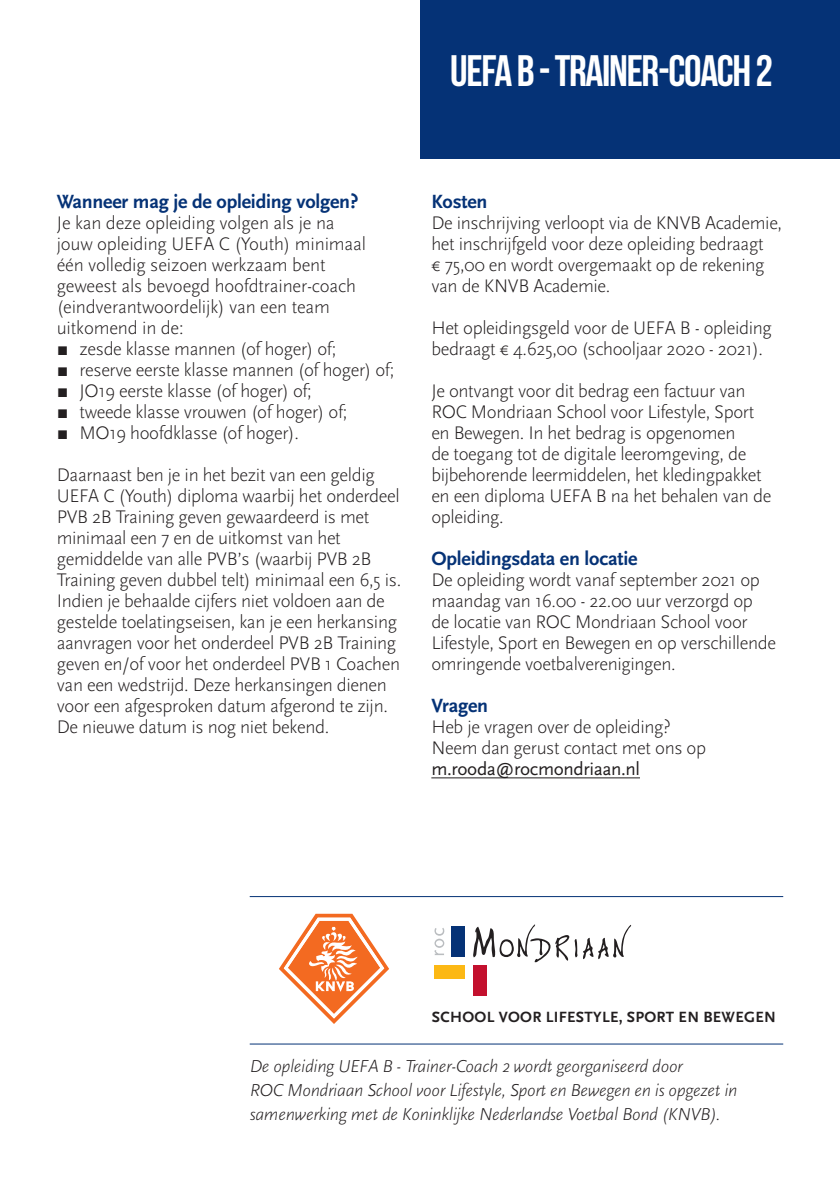
<style>
.page{position:relative;width:840px;height:1191px;background:#fff}
.page>*{position:absolute;margin:0;border:0;box-sizing:border-box;transform-origin:0 0}
.t1{font:44px "Bebas Neue";letter-spacing:-.03em;color:#fff}
.t2{font:700 20px "Scala Sans OT";letter-spacing:-.01em;color:#053276}
.t3{font:300 19px/21px "Scala Sans OT";letter-spacing:-.02em;color:#231f20}
.t4{font:19px "Scala Sans OT";letter-spacing:-.02em;color:#231f20}
.t5{font:italic 300 18px/24px "Scala Sans OT";letter-spacing:-.02em;color:#231f20}
.t6{font:700 15.6px "Scala Sans OT";letter-spacing:.02em;color:#231f20}
</style>
<div class="page">
<hr style="left:431px;top:777px;width:208px;height:1px;background:#231f20">
<div style="left:420px;top:0;width:419px;height:158px;background:#053276"></div>
<hr style="left:249px;top:896px;width:533px;height:1px;background:#053276">
<hr style="left:249px;top:1043px;width:533px;height:1px;background:#053276">
<svg style="left:473px;top:924px;width:158px;height:38px"></svg>
<div style="left:451px;top:926px;width:13px;height:31px;background:#053276"></div>
<div style="left:473px;top:965px;width:13px;height:31px;background:#c3102e"></div>
<div style="left:434px;top:965px;width:30px;height:13px;background:#fcb814"></div>
<svg style="left:434px;top:928px;width:10px;height:27px"></svg>
<svg style="left:279px;top:913px;width:110px;height:111px"></svg>
<h1 class="t1" style="left:450px;top:47px;width:324px">UEFA B - TRAINER-COACH 2</h1>
<p class="t2" style="left:57px;top:190px;width:303px">Wanneer mag je de opleiding volgen?</p>
<p class="t3" style="left:57px;top:212px;width:311px">Je kan deze opleiding volgen als je na jouw opleiding UEFA C (Youth) minimaal één volledig seizoen werkzaam bent geweest als bevoegd hoofdtrainer-coach (eindverantwoordelijk) van een team uitkomend in de:</p>
<p class="t3" style="left:57px;top:338px;width:281px">▪ zesde klasse mannen (of hoger) of;</p>
<p class="t3" style="left:57px;top:359px;width:339px">▪ reserve eerste klasse mannen (of hoger) of;</p>
<p class="t3" style="left:57px;top:380px;width:256px">▪ JO19 eerste klasse (of hoger) of;</p>
<p class="t3" style="left:57px;top:401px;width:292px">▪ tweede klasse vrouwen (of hoger) of;</p>
<p class="t3" style="left:57px;top:422px;width:244px">▪ MO19 hoofdklasse (of hoger).</p>
<p class="t3" style="left:57px;top:464px;width:346px">Daarnaast ben je in het bezit van een geldig UEFA C (Youth) diploma waarbij het onderdeel PVB 2B Training geven gewaardeerd is met minimaal een 7 en de uitkomst van het gemiddelde van alle PVB’s (waarbij PVB 2B Training geven dubbel telt) minimaal een 6,5 is.<br>Indien je behaalde cijfers niet voldoen aan de gestelde toelatingseisen, kan je een herkansing aanvragen voor het onderdeel PVB 2B Training geven en/of voor het onderdeel PVB 1 Coachen van een wedstrijd. Deze herkansingen dienen voor een afgesproken datum afgerond te zijn.<br>De nieuwe datum is nog niet bekend.</p>
<p class="t2" style="left:431px;top:190px;width:58px">Kosten</p>
<p class="t3" style="left:431px;top:212px;width:352px">De inschrijving verloopt via de KNVB Academie, het inschrijfgeld voor deze opleiding bedraagt<br>€ 75,00 en wordt overgemaakt op de rekening van de KNVB Academie.</p>
<p class="t3" style="left:431px;top:317px;width:342px">Het opleidingsgeld voor de UEFA B - opleiding bedraagt € 4.625,00 (schooljaar 2020 - 2021).</p>
<p class="t3" style="left:431px;top:380px;width:341px">Je ontvangt voor dit bedrag een factuur van ROC Mondriaan School voor Lifestyle, Sport en Bewegen. In het bedrag is opgenomen<br>de toegang tot de digitale leeromgeving, de bijbehorende leermiddelen, het kledingpakket en een diploma UEFA B na het behalen van de opleiding.</p>
<p class="t2" style="left:431px;top:547px;width:207px">Opleidingsdata en locatie</p>
<p class="t3" style="left:431px;top:569px;width:346px">De opleiding wordt vanaf september 2021 op maandag van 16.00 - 22.00 uur verzorgd op<br>de locatie van ROC Mondriaan School voor Lifestyle, Sport en Bewegen en op verschillende omringende voetbalverenigingen.</p>
<p class="t2" style="left:431px;top:694px;width:58px">Vragen</p>
<p class="t3" style="left:431px;top:716px;width:276px">Heb je vragen over de opleiding?<br>Neem dan gerust contact met ons op</p>
<p class="t4" style="left:431px;top:758px;width:210px">m.rooda@rocmondriaan.nl</p>
<p class="t6" style="left:431px;top:1008px;width:345px">SCHOOL VOOR LIFESTYLE, SPORT EN BEWEGEN</p>
<p class="t5" style="left:249px;top:1054px;width:489px">De opleiding UEFA B - Trainer-Coach 2 wordt georganiseerd door<br>ROC Mondriaan School voor Lifestyle, Sport en Bewegen en is opgezet in samenwerking met de Koninklijke Nederlandse Voetbal Bond (KNVB).</p>
</div>
